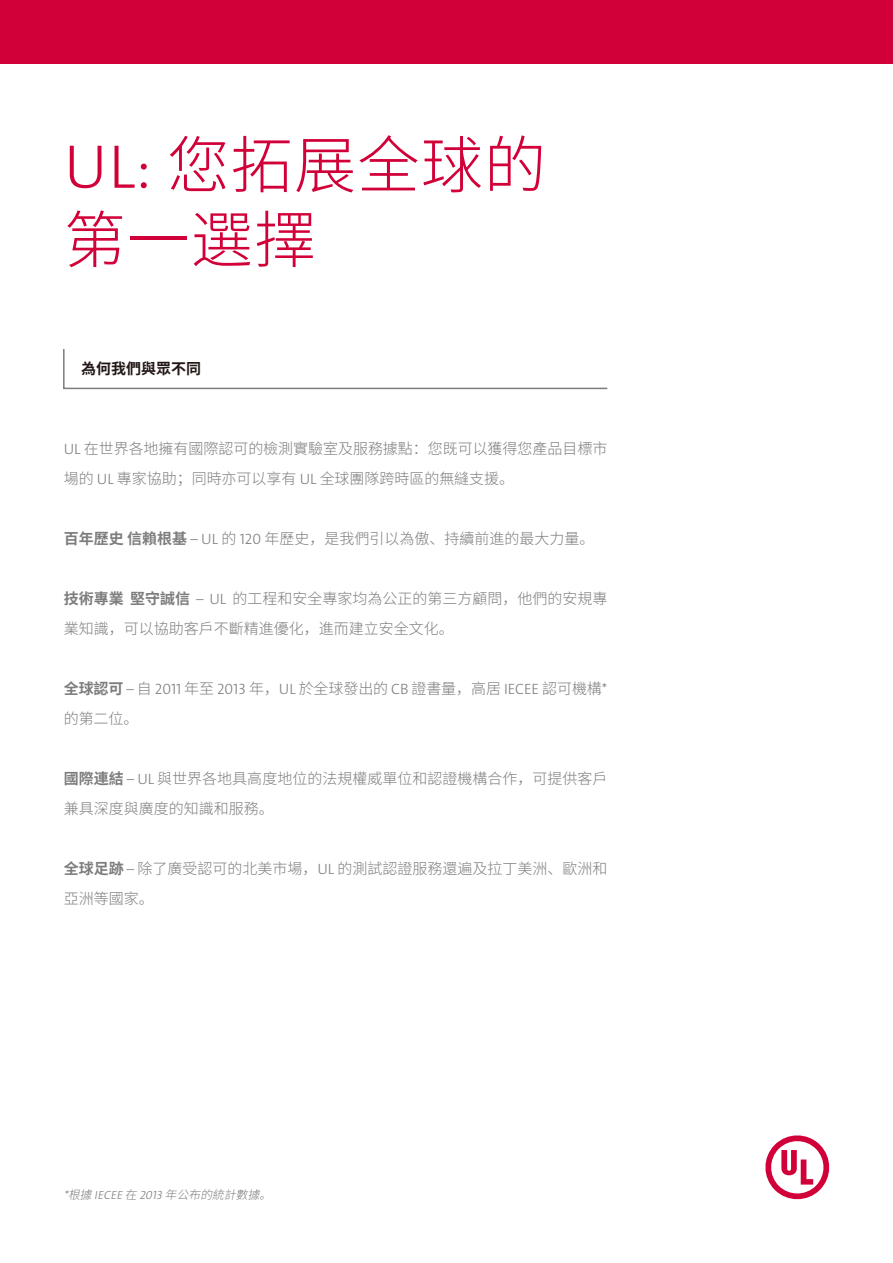
<style>
.page{position:relative;width:893px;height:1263px;background:#fff}
.page>*{position:absolute;margin:0;border:0;box-sizing:border-box;transform-origin:0 0}
.t1{font:300 62.25px/74.7px "Noto Sans CJ Ksc";letter-spacing:.02em;color:#d10038}
.t2{font:300 15px/30px "Noto Sans CJ Ksc";color:#7d7d7d}
.t3{font:700 15px "Noto Sans CJ Ksc";color:#221815}
.t4{font:italic 300 11.85px "Noto Sans CJ Ksc";color:#7d7d7d}
.s1{font-family:"The Sans"}
.s2{font-weight:700}
.s3{font-family:"The Sans Light Caps";font-weight:400}
</style>
<div class="page">
<div style="left:0;top:0;width:893px;height:64px;background:#d10038"></div>
<svg style="left:765px;top:1135px;width:65px;height:65px"></svg>
<svg style="left:63px;top:349px;width:545px;height:41px"></svg>
<h1 class="t1" style="left:64px;top:129px;width:484px"><span class="s1">UL:</span> 您拓展全球的第一選擇</h1>
<p class="t3" style="left:81px;top:360px;width:121px">為何我們與眾不同</p>
<p class="t2" style="left:64px;top:433px;width:545px"><span class="s1">UL</span> 在世界各地擁有國際認可的檢測實驗室及服務據點：您既可以獲得您產品目標市場的 <span class="s1">UL</span> 專家協助；同時亦可以享有 <span class="s1">UL</span> 全球團隊跨時區的無縫支援。</p>
<p class="t2" style="left:64px;top:523px;width:532px"><span class="s2">百年歷史 信賴根基</span> <span class="s1">– UL</span> 的 <span class="s3">120</span> 年歷史，是我們引以為傲、持續前進的最大力量。</p>
<p class="t2" style="left:64px;top:583px;width:545px"><span class="s2">技術專業 堅守誠信</span> <span class="s1">– UL</span> 的工程和安全專家均為公正的第三方顧問，他們的安規專業知識，可以協助客戶不斷精進優化，進而建立安全文化。</p>
<p class="t2" style="left:64px;top:673px;width:545px"><span class="s2">全球認可</span> <span class="s1">–</span> 自 <span class="s3">2011</span> 年至 <span class="s3">2013</span> 年，<span class="s1">UL</span> 於全球發出的 <span class="s1">CB</span> 證書量，高居 <span class="s1">IECEE</span> 認可機構<span class="s1">*</span>的第二位。</p>
<p class="t2" style="left:64px;top:763px;width:545px"><span class="s2">國際連結</span> <span class="s1">– UL</span> 與世界各地具高度地位的法規權威單位和認證機構合作，可提供客戶兼具深度與廣度的知識和服務。</p>
<p class="t2" style="left:64px;top:853px;width:545px"><span class="s2">全球足跡</span> <span class="s1">–</span> 除了廣受認可的北美市場，<span class="s1">UL</span> 的測試認證服務還遍及拉丁美洲、歐洲和亞洲等國家。</p>
<p class="t4" style="left:64px;top:1188px;width:215px"><span class="s1">*</span>根據 <span class="s3">I E C E E</span> 在 <span class="s3">201 3</span> 年公布的統計數據。</p>
</div>
